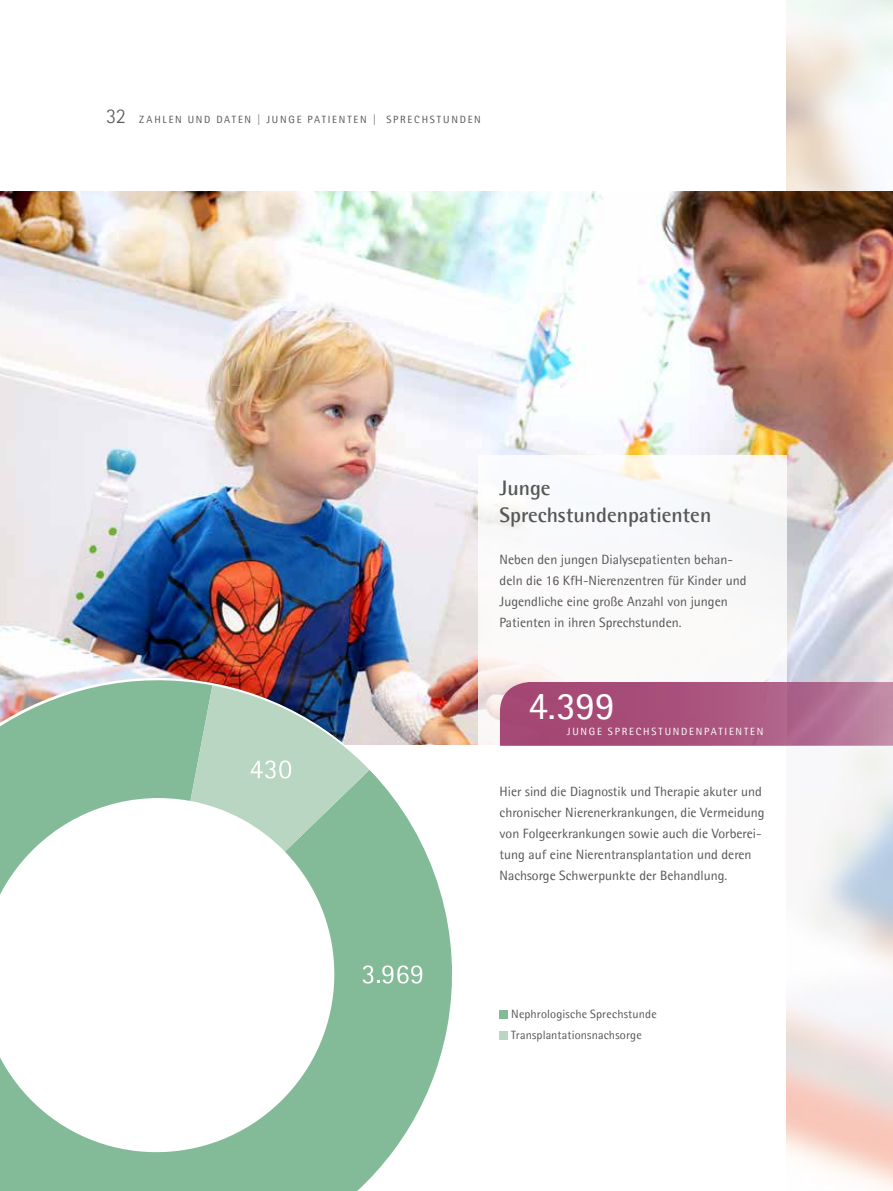
<style>
.page{position:relative;width:893px;height:1191px;background:#fff}
.page>*{position:absolute;margin:0;border:0;box-sizing:border-box;transform-origin:0 0}
.t1{font:39px "Agfa Rotis Semisans";color:#fff}
.t2{font:700 21px/27px "Agfa Rotis Semisans";color:#575756}
.t3{font:13.5px/21px "Agfa Rotis Semisans";color:#575756}
.t4{font:12px/21px "Agfa Rotis Semisans";letter-spacing:.01em;color:#575756}
.t5{font:10.5px "Agfa Rotis Semisans";letter-spacing:.17em;color:#575756}
.t6{font:10.5px "Agfa Rotis Semisans";letter-spacing:.17em;color:#fff}
.s1{font-family:"Agfa Rotis Sans Serif";font-weight:300;font-size:21px}
</style>
<div class="page">
<img style="left:0;top:191px;width:893px;height:553px">
<svg style="left:478px;top:455px;width:309px;height:290px"></svg>
<svg style="left:500px;top:682px;width:393px;height:64px;background:#ac5b83"></svg>
<svg style="left:0;top:655px;width:465px;height:536px"></svg>
<svg style="left:363px;top:965px;width:59px;height:18px"></svg>
<svg style="left:190px;top:685px;width:179px;height:166px;background:#aac5b8"></svg>
<div style="left:500px;top:1009px;width:8px;height:9px;background:#83ba98"></div>
<div style="left:500px;top:1030px;width:8px;height:9px;background:#b8d6c1"></div>
<p class="t5" style="left:106px;top:113px;width:70px"><span class="s1">32</span> Zahlen</p>
<p class="t5" style="left:188px;top:113px;width:9px">und</p>
<p class="t5" style="left:216px;top:113px;width:16px">Daten</p>
<p class="t5" style="left:257px;top:113px;width:23px">| Junge</p>
<p class="t5" style="left:307px;top:113px;width:33px">Pat ienten</p>
<p class="t5" style="left:373px;top:113px;width:66px">| Spre chstunde</p>
<p class="t5" style="left:474px;top:113px;width:8px">N</p>
<h2 class="t2" style="left:500px;top:474px;width:213px">Junge<br>Sprechstundenpatienten</h2>
<p class="t3" style="left:500px;top:549px;width:248px">Neben den jungen Dialysepatienten behan&shy;deln die 16 KfH-Nierenzentren für Kinder und Jugendliche eine große Anzahl von jungen Patienten in ihren Sprechstunden.</p>
<h1 class="t1" style="left:529px;top:683px;width:87px">4.399</h1>
<p class="t6" style="left:567px;top:725px;width:14px">Junge</p>
<p class="t6" style="left:608px;top:725px;width:52px">Spre chstundenpat</p>
<p class="t6" style="left:725px;top:725px;width:12px">ienten</p>
<p class="t3" style="left:500px;top:781px;width:266px">H ier sind die Diagnostik und Therapie akuter und chronischer Nierenerkrankungen, die Vermeidung von Folgeerkrankungen sowie auch die Vorberei&shy;tung auf eine Nierentransplantation und deren Nachsorge Schwerpunkte der Behandlung.</p>
<p class="t4" style="left:511px;top:1003px;width:147px">Nephrologische Sprechstunde<br>Transplantationsnachsorge</p>
</div>
